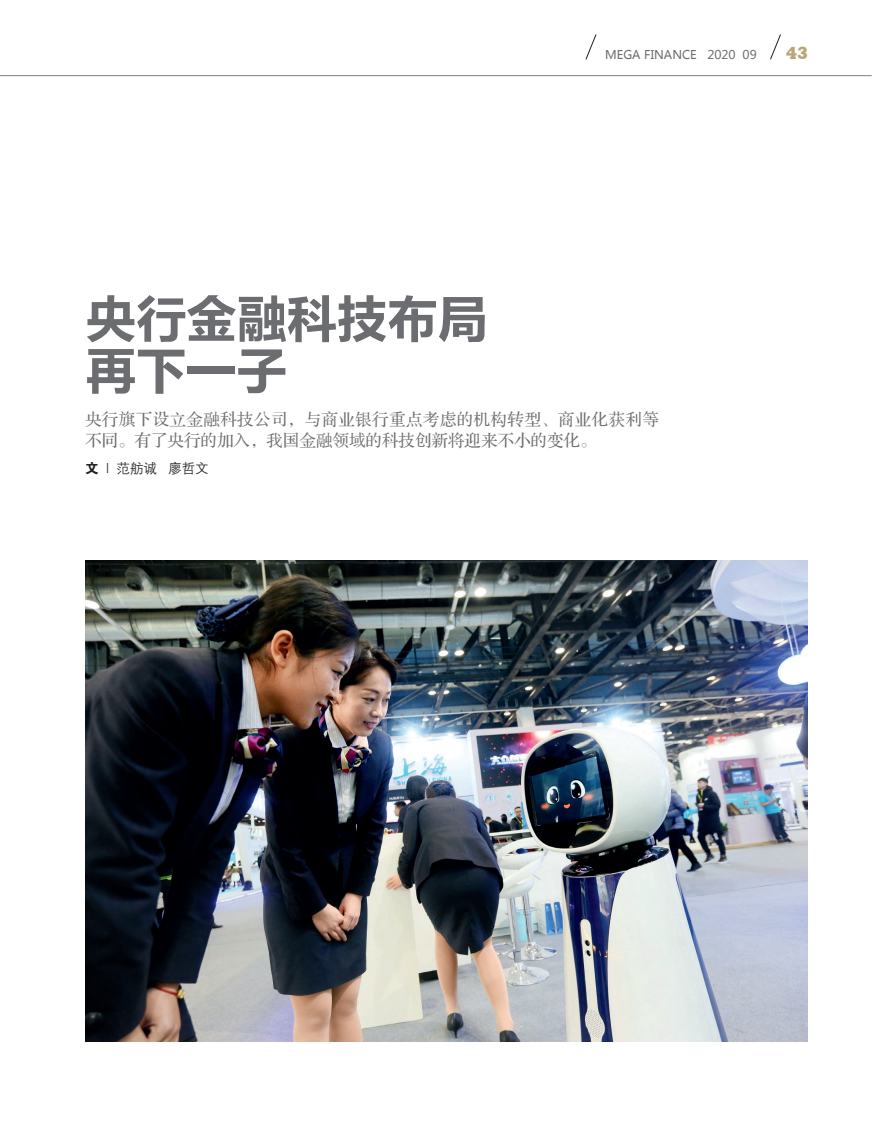
<style>
.page{position:relative;width:893px;height:1127px;background:#fff}
.page>*{position:absolute;margin:0;border:0;box-sizing:border-box;transform-origin:0 0}
.t1{font:51.75px "FZLTCHJW GB1 0";letter-spacing:-.03em;color:#6c6d70}
.t2{font:800 16.95px "Stymie BT";color:#b8a779}
.t3{font:16.5px/21px "FZS3 JW GB1 0";letter-spacing:.025em;color:#6c6d70}
.t4{font:13.5px "FZZDXJW GB1 0";color:#231f20}
.t5{font:12px "Microsoft Ya Hei";color:#6c6d70}
.s1{font-family:"FZDHTJW GB1 0"}
</style>
<div class="page">
<hr style="left:0;top:75px;width:872px;height:1px;background:#808285">
<svg style="left:585px;top:34px;width:12px;height:26px"></svg>
<svg style="left:770px;top:34px;width:11px;height:26px"></svg>
<img style="left:85px;top:560px;width:723px;height:482px">
<p class="t1" style="left:85px;top:291px;width:405px">央行金融科技布局</p>
<p class="t1" style="left:85px;top:342px;width:204px">再下一子</p>
<p class="t5" style="left:605px;top:47px;width:153px">MEGA FINANCE 2020 09</p>
<p class="t2" style="left:786px;top:43px;width:23px">43</p>
<p class="t3" style="left:85px;top:410px;width:575px">央行旗下设立金融科技公司，与商业银行重点考虑的机构转型、商业化获利等不同。有了央行的加入，我国金融领域的科技创新将迎来不小的变化。</p>
<p class="t4" style="left:85px;top:461px;width:125px"><span class="s1">文</span> | 范舫诚 廖哲文</p>
</div>
